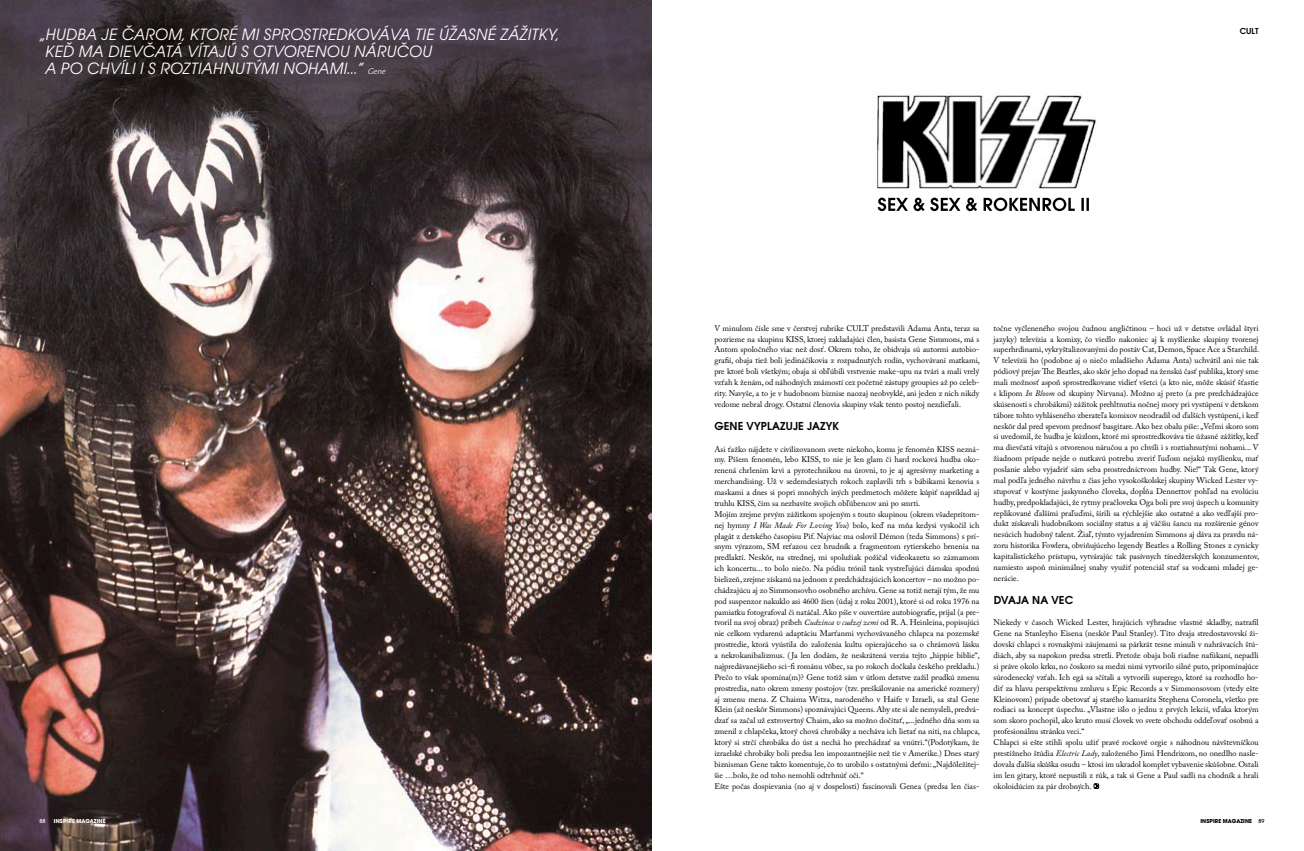
<style>
.page{position:relative;width:1304px;height:851px;background:#fff}
.page>*{position:absolute;margin:0;border:0;box-sizing:border-box;transform-origin:0 0}
.t1{font:17px/17px "Avant Gar Got Itc TOT Boo Obl";letter-spacing:.015em;color:#fff}
.t2{font:12px "Avant Gar Got Itc TOT Dem";letter-spacing:.015em;color:#000}
.t3{font:9px "Avant Gar Got Itc TOT Dem";color:#000}
.t4{font:8.2px/10.9px "Adobe Caslon Pro";color:#000;text-align:justify}
.t5{font:700 6px "Avant Gar Got Itc TOT";letter-spacing:.015em;color:#000}
.t6{font:700 6px "Avant Gar Got Itc TOT";letter-spacing:.015em;color:#fff}
.t7{font:500 6px "Avant Garde Got Itc TOT";color:#fff}
.s1{font-family:"John Sans Lite Pro";font-style:italic;font-size:7.9px}
.s2{font-style:italic}
.s3{font-family:"Avant Garde Got Itc TOT";font-weight:500}
</style>
<div class="page">
<img style="left:0;top:0;width:652px;height:850px">
<svg style="left:878px;top:197px;width:211px;height:14px"></svg>
<svg style="left:1094px;top:783px;width:5px;height:5px"></svg>
<img style="left:874px;top:92px;width:222px;height:97px">
<h1 class="t1" style="left:45px;top:26px;width:515px;text-indent:-6px">„HUDBA JE ČAROM, KTORÉ MI SPROSTREDKOVÁVA TIE ÚŽASNÉ ZÁŽITKY,<br>KEĎ MA DIEVČATÁ VÍTAJÚ S OTVORENOU NÁRUČOU<br>A PO CHVÍLI I S ROZTIAHNUTÝMI NOHAMI...“ <span class="s1">Gene</span></h1>
<p class="t3" style="left:1240px;top:26px;width:20px">CULT</p>
<p class="t4" style="left:714px;top:322px;width:267px">V minulom čísle sme v čerstvej rubrike CULT predstavili Adama Anta, teraz sa pozrieme na skupinu KISS, ktorej zakladajúci člen, basista Gene Simmons, má s Antom spoločného viac než dosť. Okrem toho, že obidvaja sú autormi autobio&shy;grafií, obaja tiež boli jedináčikovia z rozpadnutých rodín, vychovávaní matkami, pre ktoré boli všetkým; obaja si obľúbili vrstvenie make-upu na tvári a mali vrelý vzťah k ženám, od náhodných známostí cez početné zástupy groupies až po celeb&shy;rity. Navyše, a to je v hudobnom biznise naozaj neobvyklé, ani jeden z nich nikdy vedome nebral drogy. Ostatní členovia skupiny však tento postoj nezdieľali.</p>
<h2 class="t2" style="left:714px;top:418px;width:126px">GENE VYPLAZUJE JAZYK</h2>
<p class="t4" style="left:714px;top:443px;width:267px;text-align:left">Asi ťažko nájdete v civilizovanom svete niekoho, komu je fenomén KISS nezná&shy;my. Píšem fenomén, lebo KISS, to nie je len glam či hard rocková hudba oko&shy;renená chrlením krvi a pyrotechnikou na úrovni, to je aj agresívny marketing a merchandising. Už v sedemdesiatych rokoch zaplavili trh s bábikami kenovia s maskami a dnes si popri mnohých iných predmetoch môžete kúpiť napríklad aj truhlu KISS, čím sa nezbavíte svojich obľúbencov ani po smrti.<br>Mojím zrejme prvým zážitkom spojeným s touto skupinou (okrem všadeprítom&shy;nej hymny <span class="s2">I Was Made For Loving You</span>) bolo, keď na mňa kedysi vyskočil ich plagát z detského časopisu Pif. Najviac ma oslovil Démon (teda Simmons) s prí&shy;snym výrazom, SM reťazou cez hrudník a fragmentom rytierskeho brnenia na predlaktí. Neskôr, na strednej, mi spolužiak požičal videokazetu so záznamom ich koncertu... to bolo niečo. Na pódiu trónil tank vystreľujúci dámsku spodnú bielizeň, zrejme získanú na jednom z predchádzajúcich koncertov – no možno po&shy;chádzajúcu aj zo Simmonsovho osobného archívu. Gene sa totiž netají tým, že mu pod suspenzor nakuklo asi 4600 žien (údaj z roku 2001), ktoré si od roku 1976 na pamiatku fotografoval či natáčal. Ako píše v ouvertúre autobiografie, prijal (a pre&shy;tvoril na svoj obraz) príbeh <span class="s2">Cudzinca v cudzej zemi</span> od R. A. Heinleina, popisujúci nie celkom vydarenú adaptáciu Marťanmi vychovávaného chlapca na pozemské prostredie, ktorá vyústila do založenia kultu opierajúceho sa o chrámovú lásku a nekrokanibalizmus. ( Ja len dodám, že neskrátená verzia tejto „hippie biblie“, najpredávanejšieho sci-fi románu vôbec, sa po rokoch dočkala českého prekladu.)<br>Prečo to však spomína(m)? Gene totiž sám v útlom detstve zažil prudkú zmenu prostredia, nato okrem zmeny postojov (tzv. preškálovanie na americké rozmery) aj zmenu mena. Z Chaima Witza, narodeného v Haife v Izraeli, sa stal Gene Klein (až neskôr Simmons) spoznávajúci Queens. Aby ste si ale nemysleli, predvá&shy;dzať sa začal už extrovertný Chaim, ako sa možno dočítať, „...jedného dňa som sa zmenil z chlapčeka, ktorý chová chrobáky a necháva ich lietať na niti, na chlapca, ktorý si strčí chrobáka do úst a nechá ho prechádzať sa vnútri.“(Podotýkam, že izraelské chrobáky boli predsa len impozantnejšie než tie v Amerike.) Dnes starý biznisman Gene takto komentuje, čo to urobilo s ostatnými deťmi: „Najdôležitej&shy;šie …bolo, že od toho nemohli odtrhnúť oči.“<br>Ešte počas dospievania (no aj v dospelosti) fascinovali Genea (predsa len čias-</p>
<p class="t4" style="left:994px;top:322px;width:267px">točne vyčleneného svojou čudnou angličtinou – hoci už v detstve ovládal štyri jazyky) televízia a komixy, čo viedlo nakoniec aj k myšlienke skupiny tvorenej superhrdinami, vykryštalizovanými do postáv Cat, Demon, Space Ace a Starchild.<br>V televízii ho (podobne aj o niečo mladšieho Adama Anta) uchvátil ani nie tak pódiový prejav The Beatles, ako skôr jeho dopad na ženskú časť publika, ktorý sme mali možnosť aspoň sprostredkovane vidieť všetci (a kto nie, môže skúsiť šťastie s klipom <span class="s2">In Bloom</span> od skupiny Nirvana). Možno aj preto (a pre predchádzajúce skúsenosti s chrobákmi) zážitok prehltnutia nočnej mory pri vystúpení v detskom tábore tohto vyhláseného zberateľa komixov neodradil od ďalších vystúpení, i keď neskôr dal pred spevom prednosť basgitare. Ako bez obalu píše: „Veľmi skoro som si uvedomil, že hudba je kúzlom, ktoré mi sprostredkováva tie úžasné zážitky, keď ma dievčatá vítajú s otvorenou náručou a po chvíli i s roztiahnutými nohami... V žiadnom prípade nejde o nutkavú potrebu zveriť ľuďom nejakú myšlienku, mať poslanie alebo vyjadriť sám seba prostredníctvom hudby. Nie!“ Tak Gene, ktorý mal podľa jedného návrhu z čias jeho vysokoškolskej skupiny Wicked Lester vy&shy;stupovať v kostýme jaskynného človeka, dopĺňa Dennettov pohľad na evolúciu hudby, predpokladajúci, že rytmy pračloveka Oga boli pre svoj úspech u komunity replikované ďalšími praľuďmi, šírili sa rýchlejšie ako ostatné a ako vedľajší pro&shy;dukt získavali hudobníkom sociálny status a aj väčšiu šancu na rozšírenie génov nesúcich hudobný talent. Žiaľ, týmto vyjadrením Simmons aj dáva za pravdu ná&shy;zoru historika Fowlera, obviňujúceho legendy Beatles a Rolling Stones z cynicky kapitalistického prístupu, vytvárajúc tak pasívnych tínedžerských konzumentov, namiesto aspoň minimálnej snahy využiť potenciál stať sa vodcami mladej ge&shy;nerácie.</p>
<h2 class="t2" style="left:994px;top:592px;width:81px">DVAJA NA VEC</h2>
<p class="t4" style="left:994px;top:617px;width:267px;text-align:left">Niekedy v časoch Wicked Lester, hrajúcich výhradne vlastné skladby, natrafil Gene na Stanleyho Eisena (neskôr Paul Stanley). Títo dvaja stredostavovskí ži&shy;dovskí chlapci s rovnakými záujmami sa párkrát tesne minuli v nahrávacích štú&shy;diách, aby sa napokon predsa stretli. Pretože obaja boli riadne nafúkaní, nepadli si práve okolo krku, no čoskoro sa medzi nimi vytvorilo silné puto, pripomínajúce súrodenecký vzťah. Ich egá sa sčítali a vytvorili superego, ktoré sa rozhodlo ho&shy;diť za hlavu perspektívnu zmluvu s Epic Records a v Simmonsovom (vtedy ešte Kleinovom) prípade obetovať aj starého kamaráta Stephena Coronela, všetko pre rodiaci sa koncept úspechu. „Vlastne išlo o jednu z prvých lekcií, vďaka ktorým som skoro pochopil, ako kruto musí človek vo svete obchodu oddeľovať osobnú a profesionálnu stránku veci.“<br>Chlapci si ešte stihli spolu užiť pravé rockové orgie s náhodnou návštevníčkou prestížneho štúdia <span class="s2">Electric Lady</span>, založeného Jimi Hendrixom, no onedlho nasle&shy;dovala ďalšia skúška osudu – ktosi im ukradol komplet vybavenie skúšobne. Ostali im len gitary, ktoré nepustili z rúk, a tak si Gene a Paul sadli na chodník a hrali okoloidúcim za pár drobných.</p>
<p class="t7" style="left:39px;top:817px;width:7px">88</p>
<p class="t6" style="left:54px;top:816px;width:53px">INSPIRE MAGAZINE</p>
<p class="t5" style="left:1200px;top:816px;width:66px">INSPIRE MAGAZINE <span class="s3">89</span></p>
</div>
